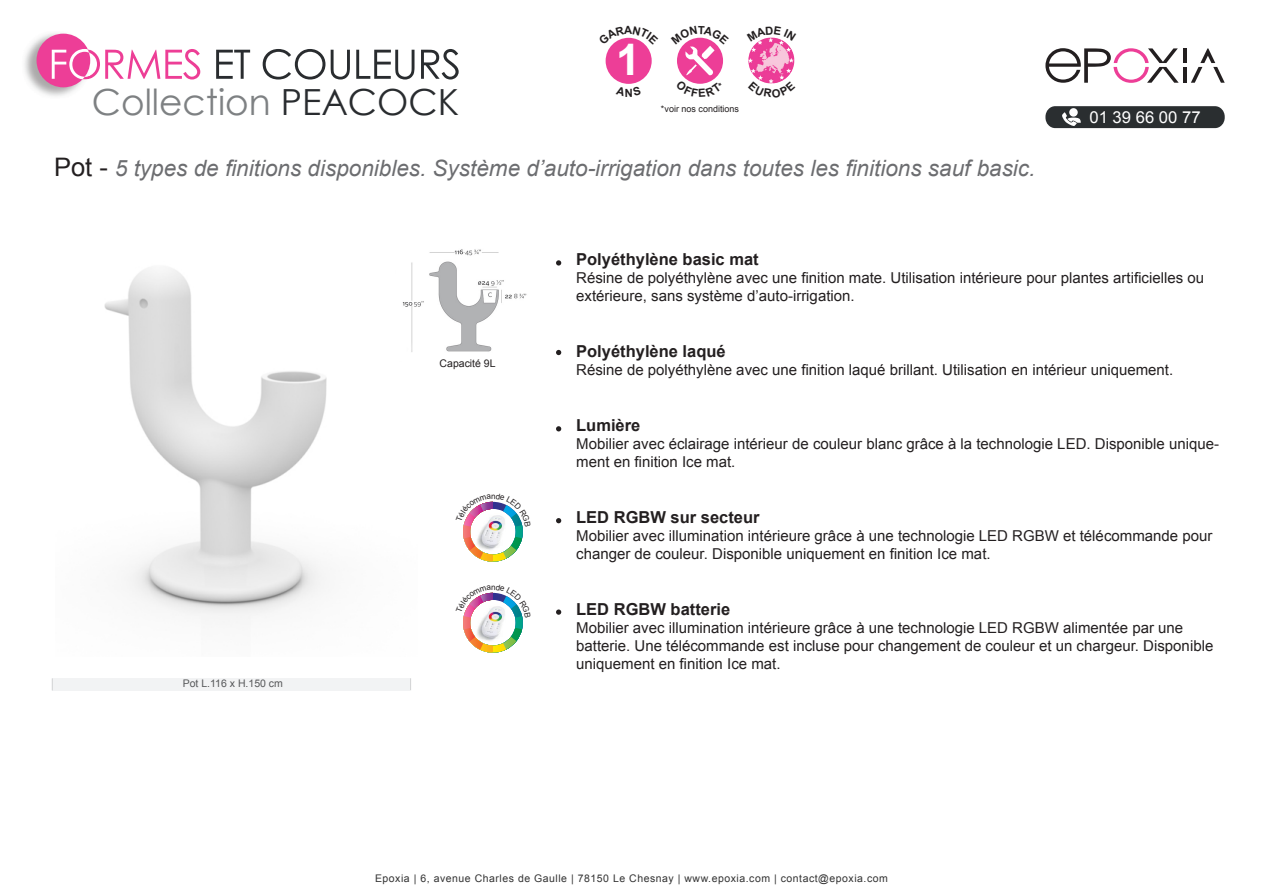
<style>
.page{position:relative;width:1263px;height:893px;background:#fff}
.page>*{position:absolute;margin:0;border:0;box-sizing:border-box;transform-origin:0 0}
.t1{font:700 43.5px "Arial";color:#fff}
.t2{font:36px "Century Gothic";color:#7e8183}
.t3{font:italic 22.5px "Arial";color:#6c6d70}
.t4{font:700 16.5px "Arial";color:#231f20}
.t5{font:16.5px "Arial";color:#fff}
.t6{font:15px/18px "Arial";color:#231f20}
.t7{font:10.5px "Arial";letter-spacing:.05em;color:#333}
.t8{font:10.5px "Arial";color:#57585a}
.t9{font:10.5px "Arial";color:#231f20}
.t10{font:9px "Arial";color:#231f20}
.s1{color:#292c2f}
.s2{font-style:normal;font-size:25.5px;color:#231f20}
</style>
<div class="page">
<svg style="left:216px;top:50px;width:34px;height:29px"></svg>
<svg style="left:263px;top:49px;width:62px;height:31px"></svg>
<svg style="left:331px;top:50px;width:19px;height:30px"></svg>
<svg style="left:356px;top:50px;width:58px;height:30px"></svg>
<svg style="left:421px;top:49px;width:38px;height:31px"></svg>
<img style="left:24px;top:33px;width:64px;height:63px">
<div style="left:37px;top:34px;width:53px;height:53px;background:#ed3e97;border-radius:50%"></div>
<svg style="left:52px;top:49px;width:148px;height:31px"></svg>
<div style="left:52px;top:678px;width:358px;height:13px;background:#f2f3f4"></div>
<svg style="left:52px;top:678px;width:1px;height:12px"></svg>
<svg style="left:410px;top:678px;width:1px;height:12px"></svg>
<img style="left:104px;top:268px;width:223px;height:351px">
<img style="left:402px;top:249px;width:125px;height:103px">
<svg style="left:556px;top:260px;width:5px;height:6px"></svg>
<svg style="left:556px;top:350px;width:5px;height:5px"></svg>
<svg style="left:556px;top:426px;width:5px;height:5px"></svg>
<svg style="left:556px;top:518px;width:5px;height:5px"></svg>
<svg style="left:556px;top:609px;width:5px;height:6px"></svg>
<svg style="left:1191px;top:48px;width:34px;height:35px"></svg>
<hr style="left:1183px;top:67px;width:4px;height:16px;background:#231f20">
<hr style="left:1183px;top:48px;width:4px;height:15px;background:#231f20">
<svg style="left:1045px;top:48px;width:134px;height:35px"></svg>
<img style="left:748px;top:37px;width:46px;height:47px;border-radius:23px">
<div style="left:606px;top:38px;width:46px;height:46px;background:#ed3e97;border-radius:50%"></div>
<div style="left:1045px;top:106px;width:180px;height:22px;background:#2a2e30;border-radius:10px"></div>
<div style="left:1069px;top:108px;width:9px;height:9px;background:#fff;border-radius:50%"></div>
<svg style="left:1062px;top:112px;width:19px;height:14px"></svg>
<svg style="left:463px;top:592px;width:60px;height:60px"></svg>
<svg style="left:463px;top:501px;width:60px;height:60px"></svg>
<svg style="left:677px;top:37px;width:46px;height:47px"></svg>
<svg style="left:750px;top:37px;width:43px;height:15px"></svg>
<svg style="left:750px;top:69px;width:43px;height:15px"></svg>
<svg style="left:612px;top:37px;width:33px;height:8px"></svg>
<h2 class="t2" style="left:92px;top:76px;width:369px">Collection <span class="s1">PEACOCK</span></h2>
<h1 class="t1" style="left:616px;top:30px;width:26px">1</h1>
<p class="t10" style="left:661px;top:102px;width:80px">*voir nos conditions</p>
<h3 class="t3" style="left:54px;top:153px;width:983px"><span class="s2">Pot -</span> 5 types de finitions disponibles. Système d’auto-irrigation dans toutes les finitions sauf basic.</h3>
<p class="t5" style="left:1089px;top:106px;width:113px">01 39 66 00 77</p>
<p class="t8" style="left:183px;top:676px;width:102px">Pot L.116 x H.150 cm</p>
<p class="t9" style="left:440px;top:356px;width:58px">Capacité 9L</p>
<p class="t4" style="left:576px;top:248px;width:184px">Polyéthylène basic mat</p>
<p class="t6" style="left:576px;top:269px;width:629px">Résine de polyéthylène avec une finition mate. Utilisation intérieure pour plantes artificielles ou extérieure, sans système d’auto-irrigation.</p>
<p class="t4" style="left:576px;top:340px;width:151px">Polyéthylène laqué</p>
<p class="t6" style="left:576px;top:361px;width:598px">Résine de polyéthylène avec une finition laqué brillant. Utilisation en intérieur uniquement.</p>
<p class="t4" style="left:576px;top:414px;width:66px">Lumière</p>
<p class="t6" style="left:576px;top:435px;width:644px">Mobilier avec éclairage intérieur de couleur blanc grâce à la technologie LED. Disponible unique&shy;ment en finition Ice mat.</p>
<p class="t4" style="left:576px;top:505px;width:185px">LED RGBW sur secteur</p>
<p class="t6" style="left:576px;top:526px;width:638px">Mobilier avec illumination intérieure grâce à une technologie LED RGBW et télécommande pour changer de couleur. Disponible uniquement en finition Ice mat.</p>
<p class="t4" style="left:576px;top:597px;width:156px">LED RGBW batterie</p>
<p class="t6" style="left:576px;top:618px;width:639px">Mobilier avec illumination intérieure grâce à une technologie LED RGBW alimentée par une batterie. Une télécommande est incluse pour changement de couleur et un chargeur. Disponible uniquement en finition Ice mat.</p>
<p class="t7" style="left:375px;top:871px;width:514px">Epoxia | 6, avenue Charles de Gaulle | 78150 Le Chesnay | www.epoxia.com | contact@epoxia.com</p>
</div>
